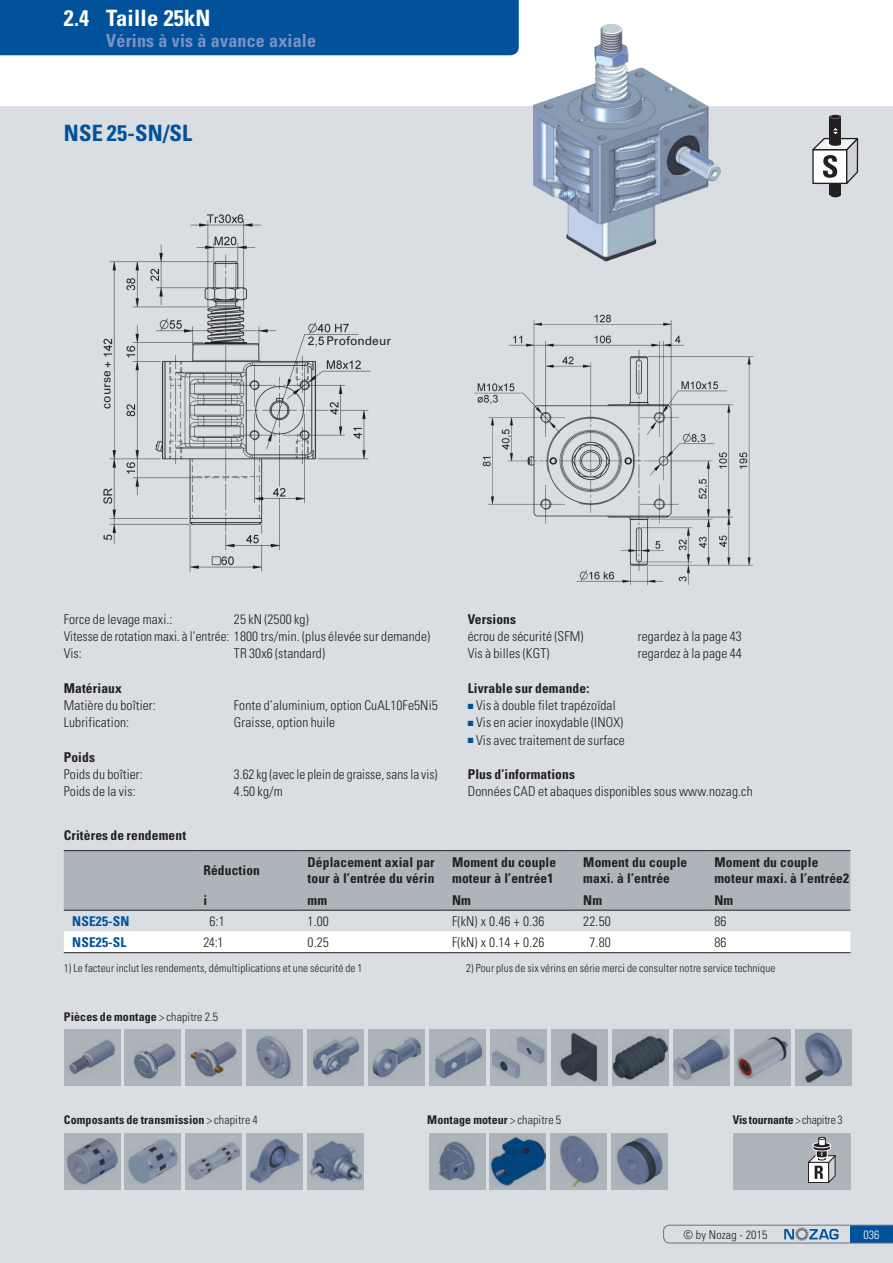
<style>
.page{position:relative;width:893px;height:1263px;background:#fff}
.page>*{position:absolute;margin:0;border:0;box-sizing:border-box;transform-origin:0 0}
.t1{font:700 condensed 22.5px "Univers";letter-spacing:.01em;color:#fff}
.t2{font:700 condensed 22.5px "Univers";letter-spacing:.01em;color:#01529a}
.t3{font:700 condensed 18px "Univers";letter-spacing:.01em;color:#7a92c4}
.t4{font:300 condensed 13.5px/17.2px "Univers";letter-spacing:.01em;color:#231f20}
.t5{font:700 condensed 13.5px/15.8px "Univers";letter-spacing:.01em;color:#231f20}
.t6{font:700 condensed 13.5px "Univers";letter-spacing:.01em;color:#01529a}
.t7{font:700 condensed 12px "Univers";letter-spacing:.01em;color:#231f20}
.t8{font:700 condensed 12px "Univers";letter-spacing:-.01em;color:#231f20}
.t9{font:12px "Univers";letter-spacing:.005em;color:#231f20}
.t10{font:300 condensed 12px "Univers";letter-spacing:.01em;color:#231f20}
.t11{font:300 condensed 12px "Univers";color:#fff}
.t12{font:300 condensed 11.25px "Univers";letter-spacing:.01em;color:#231f20}
.s1{color:#01529a}
.s2{font-weight:300}
</style>
<div class="page">
<div style="left:0;top:106px;width:893px;height:1157px;background:#dadee2"></div>
<div style="left:0;top:0;width:519px;height:55px;background:#01529a"></div>
<svg style="left:663px;top:1225px;width:230px;height:18px"></svg>
<img style="left:103px;top:214px;width:268px;height:358px">
<img style="left:474px;top:314px;width:280px;height:272px">
<div style="left:830px;top:167px;width:11px;height:27px;background:#231f20"></div>
<div style="left:830px;top:191px;width:11px;height:6px;background:#231f20;border-radius:50%"></div>
<div style="left:830px;top:117px;width:11px;height:27px;background:#231f20"></div>
<svg style="left:830px;top:115px;width:11px;height:3px"></svg>
<svg style="left:812px;top:128px;width:46px;height:59px"></svg>
<div style="left:64px;top:851px;width:786px;height:59px;background:#adb4ba"></div>
<div style="left:64px;top:931px;width:786px;height:21px;background:#fff"></div>
<hr style="left:64px;top:910px;width:131px;height:1px;background:#231f20">
<hr style="left:195px;top:910px;width:104px;height:1px;background:#231f20">
<hr style="left:299px;top:910px;width:145px;height:1px;background:#231f20">
<hr style="left:444px;top:910px;width:131px;height:1px;background:#231f20">
<hr style="left:575px;top:910px;width:131px;height:1px;background:#231f20">
<hr style="left:706px;top:910px;width:144px;height:1px;background:#231f20">
<hr style="left:64px;top:952px;width:131px;height:1px;background:#231f20">
<hr style="left:195px;top:952px;width:104px;height:1px;background:#231f20">
<hr style="left:299px;top:952px;width:145px;height:1px;background:#231f20">
<hr style="left:444px;top:952px;width:131px;height:1px;background:#231f20">
<hr style="left:575px;top:952px;width:131px;height:1px;background:#231f20">
<hr style="left:706px;top:952px;width:144px;height:1px;background:#231f20">
<hr style="left:64px;top:850px;width:131px;height:1px;background:#231f20">
<hr style="left:195px;top:850px;width:104px;height:1px;background:#231f20">
<hr style="left:299px;top:850px;width:145px;height:1px;background:#231f20">
<hr style="left:444px;top:850px;width:131px;height:1px;background:#231f20">
<hr style="left:575px;top:850px;width:131px;height:1px;background:#231f20">
<hr style="left:706px;top:850px;width:144px;height:1px;background:#231f20">
<div style="left:64px;top:1029px;width:56px;height:57px;background:#adb4ba"></div>
<img style="left:69px;top:1040px;width:46px;height:35px">
<div style="left:64px;top:1133px;width:56px;height:56px;background:#adb4ba"></div>
<img style="left:67px;top:1138px;width:50px;height:46px">
<div style="left:429px;top:1133px;width:56px;height:56px;background:#adb4ba"></div>
<img style="left:439px;top:1142px;width:36px;height:38px">
<div style="left:125px;top:1029px;width:56px;height:57px;background:#adb4ba"></div>
<img style="left:133px;top:1044px;width:43px;height:34px">
<div style="left:125px;top:1133px;width:56px;height:56px;background:#adb4ba"></div>
<img style="left:128px;top:1139px;width:50px;height:44px">
<div style="left:490px;top:1133px;width:56px;height:56px;background:#adb4ba"></div>
<img style="left:490px;top:1137px;width:55px;height:49px">
<div style="left:186px;top:1029px;width:56px;height:57px;background:#adb4ba"></div>
<img style="left:190px;top:1042px;width:47px;height:35px">
<div style="left:185px;top:1133px;width:57px;height:56px;background:#adb4ba"></div>
<img style="left:188px;top:1142px;width:51px;height:38px">
<div style="left:550px;top:1133px;width:57px;height:56px;background:#adb4ba"></div>
<img style="left:560px;top:1135px;width:39px;height:52px">
<div style="left:307px;top:1029px;width:57px;height:57px;background:#adb4ba"></div>
<img style="left:313px;top:1036px;width:47px;height:40px">
<div style="left:246px;top:1133px;width:57px;height:56px;background:#adb4ba"></div>
<img style="left:249px;top:1139px;width:51px;height:44px">
<div style="left:611px;top:1133px;width:57px;height:56px;background:#adb4ba"></div>
<img style="left:616px;top:1137px;width:47px;height:48px">
<div style="left:368px;top:1029px;width:57px;height:57px;background:#adb4ba"></div>
<img style="left:372px;top:1037px;width:50px;height:41px">
<div style="left:307px;top:1133px;width:57px;height:56px;background:#adb4ba"></div>
<img style="left:310px;top:1140px;width:51px;height:41px">
<div style="left:733px;top:1133px;width:118px;height:56px;background:#adb4ba"></div>
<div style="left:429px;top:1029px;width:57px;height:57px;background:#adb4ba"></div>
<img style="left:435px;top:1037px;width:48px;height:41px">
<div style="left:490px;top:1029px;width:57px;height:57px;background:#adb4ba"></div>
<img style="left:492px;top:1037px;width:53px;height:41px">
<div style="left:551px;top:1029px;width:57px;height:57px;background:#adb4ba"></div>
<img style="left:560px;top:1032px;width:38px;height:50px">
<div style="left:612px;top:1029px;width:57px;height:57px;background:#adb4ba"></div>
<img style="left:613px;top:1035px;width:55px;height:45px">
<div style="left:673px;top:1029px;width:56px;height:57px;background:#adb4ba"></div>
<img style="left:673px;top:1036px;width:56px;height:45px">
<div style="left:734px;top:1029px;width:56px;height:57px;background:#adb4ba"></div>
<img style="left:736px;top:1036px;width:52px;height:43px">
<div style="left:795px;top:1029px;width:56px;height:57px;background:#adb4ba"></div>
<img style="left:805px;top:1032px;width:36px;height:51px">
<div style="left:246px;top:1029px;width:57px;height:57px;background:#adb4ba"></div>
<img style="left:256px;top:1036px;width:35px;height:43px">
<svg style="left:808px;top:1137px;width:27px;height:46px"></svg>
<div style="left:101px;top:371px;width:13px;height:78px;background:#dadee2"></div>
<div style="left:327px;top:335px;width:64px;height:16px;background:#dadee2"></div>
<img style="left:533px;top:24px;width:188px;height:238px">
<h1 class="t1" style="left:64px;top:4px;width:148px">2.4 Taille 25kN</h1>
<h2 class="t3" style="left:106px;top:29px;width:211px">Vérins à vis à avance axiale</h2>
<h1 class="t2" style="left:64px;top:119px;width:130px">NSE 25-SN/SL</h1>
<p class="t9" style="left:99px;top:409px;width:40px;rotate:-90deg">course</p>
<p class="t9" style="left:327px;top:333px;width:66px">Profondeur</p>
<p class="t4" style="left:64px;top:610px;width:368px;text-indent:170px">25 kN (2500 kg)<br>Vitesse de rotation maxi. à l’entrée: 1800 trs/min. (plus élevée sur demande)<br>Vis:</p>
<p class="t4" style="left:64px;top:610px;width:110px">Force de levage maxi.:</p>
<p class="t4" style="left:234px;top:645px;width:93px">TR 30x6 (standard)</p>
<p class="t5" style="left:64px;top:680px;width:60px">Matériaux</p>
<p class="t4" style="left:64px;top:696px;width:94px">Matière du boîtier:</p>
<p class="t4" style="left:234px;top:696px;width:205px">Fonte d’aluminium, option CuAL10Fe5Ni5</p>
<p class="t4" style="left:64px;top:714px;width:67px">Lubrification:</p>
<p class="t4" style="left:234px;top:714px;width:103px">Graisse, option huile</p>
<p class="t5" style="left:64px;top:749px;width:33px">Poids</p>
<p class="t4" style="left:64px;top:766px;width:81px">Poids du boîtier:</p>
<p class="t4" style="left:234px;top:765px;width:205px">3.62 kg (avec le plein de graisse, sans la vis)</p>
<p class="t4" style="left:64px;top:783px;width:74px">Poids de la vis:</p>
<p class="t4" style="left:234px;top:783px;width:50px">4.50 kg/m</p>
<p class="t5" style="left:64px;top:827px;width:124px">Critères de rendement</p>
<p class="t5" style="left:468px;top:611px;width:50px">Versions</p>
<p class="t4" style="left:468px;top:627px;width:117px">écrou de sécurité (SFM)</p>
<p class="t4" style="left:638px;top:627px;width:105px">regardez à la page 43</p>
<p class="t4" style="left:468px;top:645px;width:83px">Vis à billes (KGT)</p>
<p class="t4" style="left:638px;top:645px;width:105px">regardez à la page 44</p>
<p class="t5" style="left:468px;top:680px;width:123px">Livrable sur demande:</p>
<p class="t4" style="left:468px;top:696px;width:149px"><span class="s1">■</span> Vis à double filet trapézoïdal</p>
<p class="t4" style="left:468px;top:714px;width:157px"><span class="s1">■</span> Vis en acier inoxydable (INOX)</p>
<p class="t4" style="left:468px;top:731px;width:159px"><span class="s1">■</span> Vis avec traitement de surface</p>
<p class="t5" style="left:468px;top:766px;width:109px">Plus d’informations</p>
<p class="t4" style="left:468px;top:783px;width:286px">Données CAD et abaques disponibles sous www.nozag.ch</p>
<p class="t5" style="left:203px;top:862px;width:58px">Réduction</p>
<p class="t5" style="left:308px;top:854px;width:129px">Déplacement axial par tour à l’entrée du vérin</p>
<p class="t5" style="left:452px;top:854px;width:106px">Moment du couple moteur à l’entrée1</p>
<p class="t5" style="left:583px;top:854px;width:106px">Moment du couple maxi. à l’entrée</p>
<p class="t5" style="left:714px;top:854px;width:136px">Moment du couple moteur maxi. à l’entrée2</p>
<p class="t5" style="left:203px;top:892px;width:5px">i</p>
<p class="t5" style="left:308px;top:892px;width:21px">mm</p>
<p class="t5" style="left:452px;top:892px;width:20px">Nm</p>
<p class="t5" style="left:583px;top:892px;width:20px">Nm</p>
<p class="t5" style="left:714px;top:892px;width:20px">Nm</p>
<p class="t6" style="left:72px;top:913px;width:59px">NSE25-SN</p>
<p class="t4" style="left:210px;top:913px;width:17px">6:1</p>
<p class="t4" style="left:308px;top:913px;width:23px">1.00</p>
<p class="t4" style="left:452px;top:913px;width:94px">F(kN) x 0.46 + 0.36</p>
<p class="t4" style="left:583px;top:913px;width:29px">22.50</p>
<p class="t4" style="left:714px;top:913px;width:14px">86</p>
<p class="t6" style="left:72px;top:934px;width:56px">NSE25-SL</p>
<p class="t4" style="left:203px;top:934px;width:21px">24:1</p>
<p class="t4" style="left:308px;top:934px;width:23px">0.25</p>
<p class="t4" style="left:452px;top:934px;width:94px">F(kN) x 0.14 + 0.26</p>
<p class="t4" style="left:589px;top:934px;width:23px">7.80</p>
<p class="t4" style="left:714px;top:934px;width:14px">86</p>
<p class="t12" style="left:64px;top:961px;width:300px">1) Le facteur inclut les rendements, démultiplications et une sécurité de 1</p>
<p class="t12" style="left:466px;top:961px;width:311px">2) Pour plus de six vérins en série merci de consulter notre service technique</p>
<p class="t7" style="left:64px;top:1009px;width:156px">Pièces de montage <span class="s2">&gt; chapitre 2.5</span></p>
<p class="t7" style="left:64px;top:1112px;width:195px">Composants de transmission <span class="s2">&gt; chapitre 4</span></p>
<p class="t7" style="left:427px;top:1112px;width:135px">Montage moteur <span class="s2">&gt; chapitre 5</span></p>
<p class="t8" style="left:733px;top:1112px;width:111px">Vis tournante <span class="s2">&gt; chapitre 3</span></p>
<p class="t10" style="left:683px;top:1227px;width:86px">© by Nozag - 2015</p>
<p class="t11" style="left:863px;top:1227px;width:18px">036</p>
</div>
